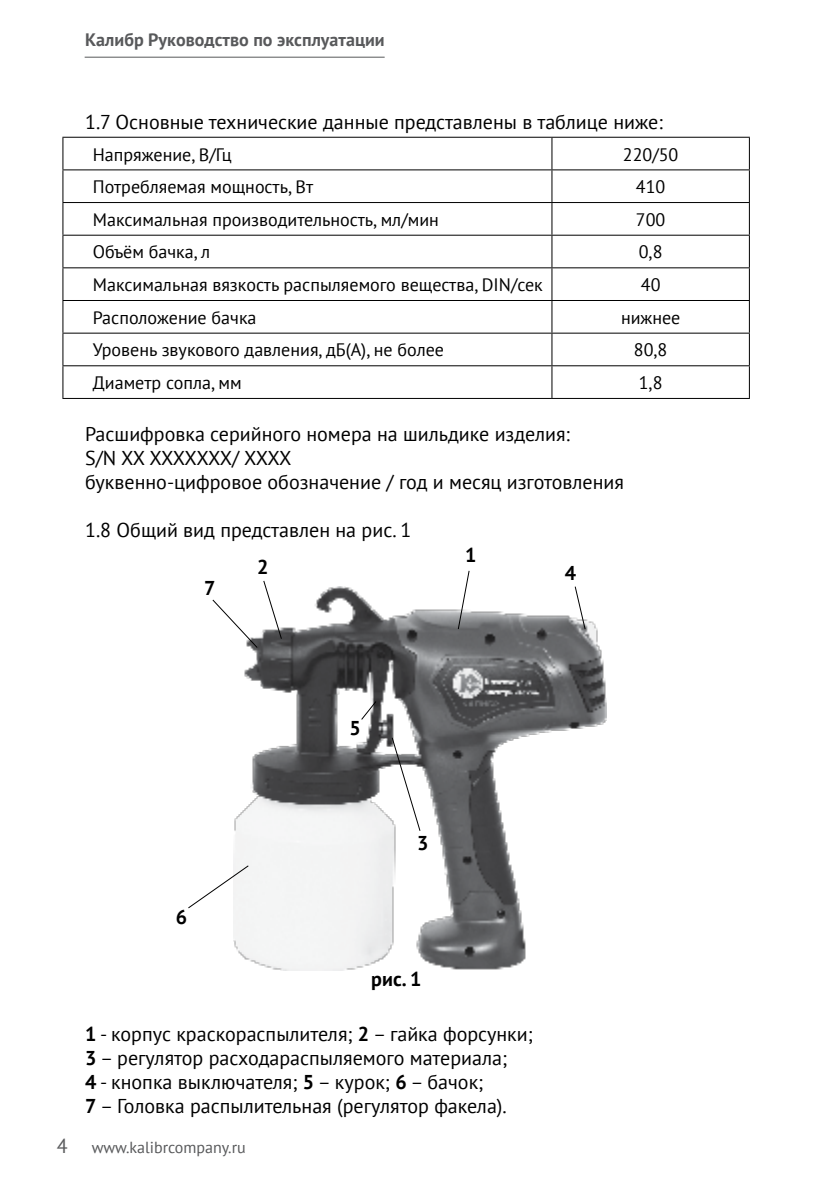
<style>
.page{position:relative;width:840px;height:1191px;background:#fff}
.page>*{position:absolute;margin:0;border:0;box-sizing:border-box;transform-origin:0 0}
.t1{font:20px/24px "PT Sans";color:#000}
.t2{font:700 20px "PT Sans";color:#000}
.t3{font:18px "PT Sans";color:#000}
.t4{font:700 18px "PT Sans";color:#58595b}
.t5{font:16px "PT Sans";color:#58595b}
.s1{font-weight:700}
.s2{font-size:20px}
</style>
<div class="page">
<hr style="left:85px;top:57px;width:299px;height:1px;background:#58595b">
<hr style="left:62px;top:137px;width:489px;height:1px;background:#000">
<hr style="left:62px;top:138px;width:1px;height:31px;background:#000">
<hr style="left:551px;top:137px;width:198px;height:1px;background:#000">
<hr style="left:551px;top:138px;width:1px;height:31px;background:#000">
<hr style="left:748px;top:138px;width:1px;height:31px;background:#000">
<hr style="left:62px;top:169px;width:489px;height:1px;background:#000">
<hr style="left:62px;top:170px;width:1px;height:32px;background:#000">
<hr style="left:551px;top:169px;width:198px;height:1px;background:#000">
<hr style="left:551px;top:170px;width:1px;height:32px;background:#000">
<hr style="left:748px;top:170px;width:1px;height:32px;background:#000">
<hr style="left:62px;top:202px;width:489px;height:1px;background:#000">
<hr style="left:62px;top:203px;width:1px;height:32px;background:#000">
<hr style="left:551px;top:202px;width:198px;height:1px;background:#000">
<hr style="left:551px;top:203px;width:1px;height:32px;background:#000">
<hr style="left:748px;top:203px;width:1px;height:32px;background:#000">
<hr style="left:62px;top:235px;width:489px;height:1px;background:#000">
<hr style="left:62px;top:236px;width:1px;height:31px;background:#000">
<hr style="left:551px;top:235px;width:198px;height:1px;background:#000">
<hr style="left:551px;top:236px;width:1px;height:31px;background:#000">
<hr style="left:748px;top:236px;width:1px;height:31px;background:#000">
<hr style="left:62px;top:267px;width:489px;height:1px;background:#000">
<hr style="left:62px;top:268px;width:1px;height:32px;background:#000">
<hr style="left:551px;top:267px;width:198px;height:1px;background:#000">
<hr style="left:551px;top:268px;width:1px;height:32px;background:#000">
<hr style="left:748px;top:268px;width:1px;height:32px;background:#000">
<hr style="left:62px;top:300px;width:489px;height:1px;background:#000">
<hr style="left:62px;top:301px;width:1px;height:32px;background:#000">
<hr style="left:551px;top:300px;width:198px;height:1px;background:#000">
<hr style="left:551px;top:301px;width:1px;height:32px;background:#000">
<hr style="left:748px;top:301px;width:1px;height:32px;background:#000">
<hr style="left:62px;top:333px;width:489px;height:1px;background:#000">
<hr style="left:62px;top:334px;width:1px;height:31px;background:#000">
<hr style="left:551px;top:333px;width:198px;height:1px;background:#000">
<hr style="left:551px;top:334px;width:1px;height:31px;background:#000">
<hr style="left:748px;top:334px;width:1px;height:31px;background:#000">
<hr style="left:62px;top:365px;width:489px;height:1px;background:#000">
<hr style="left:62px;top:366px;width:1px;height:32px;background:#000">
<hr style="left:551px;top:365px;width:198px;height:1px;background:#000">
<hr style="left:551px;top:366px;width:1px;height:32px;background:#000">
<hr style="left:748px;top:366px;width:1px;height:32px;background:#000">
<hr style="left:62px;top:398px;width:489px;height:1px;background:#000">
<hr style="left:551px;top:398px;width:198px;height:1px;background:#000">
<img style="left:233px;top:586px;width:373px;height:384px">
<svg style="left:212px;top:580px;width:70px;height:69px"></svg>
<svg style="left:457px;top:570px;width:13px;height:60px"></svg>
<svg style="left:573px;top:586px;width:13px;height:44px"></svg>
<svg style="left:188px;top:864px;width:61px;height:45px"></svg>
<svg style="left:360px;top:700px;width:17px;height:21px"></svg>
<svg style="left:391px;top:736px;width:30px;height:96px"></svg>
<p class="t4" style="left:85px;top:28px;width:301px">Калибр Руководство по эксплуатации</p>
<p class="t1" style="left:85px;top:109px;width:578px">1.7 Основные технические данные представлены в таблице ниже:</p>
<p class="t3" style="left:93px;top:143px;width:140px">Напряжение, В/Гц</p>
<p class="t3" style="left:622px;top:143px;width:57px">220/50</p>
<p class="t3" style="left:93px;top:175px;width:222px">Потребляемая мощность, Вт</p>
<p class="t3" style="left:635px;top:175px;width:31px">410</p>
<p class="t3" style="left:93px;top:208px;width:347px">Максимальная производительность, мл/мин</p>
<p class="t3" style="left:635px;top:208px;width:31px">700</p>
<p class="t3" style="left:93px;top:240px;width:119px">Объём бачка, л</p>
<p class="t3" style="left:638px;top:240px;width:25px">0,8</p>
<p class="t3" style="left:93px;top:273px;width:451px">Максимальная вязкость распыляемого вещества, DIN/сек</p>
<p class="t3" style="left:640px;top:273px;width:21px">40</p>
<p class="t3" style="left:93px;top:306px;width:165px">Расположение бачка</p>
<p class="t3" style="left:620px;top:306px;width:61px">нижнее</p>
<p class="t3" style="left:93px;top:338px;width:352px">Уровень звукового давления, дБ(А), не более</p>
<p class="t3" style="left:633px;top:338px;width:35px">80,8</p>
<p class="t3" style="left:93px;top:371px;width:150px">Диаметр сопла, мм</p>
<p class="t3" style="left:638px;top:371px;width:25px">1,8</p>
<p class="t1" style="left:85px;top:421px;width:540px">Расшифровка серийного номера на шильдике изделия:<br>S/N XX XXXXXXX/ XXXX<br>буквенно-цифровое обозначение / год и месяц изготовления</p>
<p class="t1" style="left:85px;top:517px;width:327px">1.8 Общий вид представлен на рис. 1</p>
<p class="t2" style="left:204px;top:575px;width:13px">7</p>
<p class="t2" style="left:257px;top:554px;width:13px">2</p>
<p class="t2" style="left:465px;top:542px;width:13px">1</p>
<p class="t2" style="left:564px;top:560px;width:13px">4</p>
<p class="t2" style="left:176px;top:903px;width:13px">6</p>
<p class="t2" style="left:349px;top:715px;width:13px">5</p>
<p class="t2" style="left:417px;top:830px;width:13px">3</p>
<p class="t2" style="left:371px;top:966px;width:52px">рис. 1</p>
<p class="t1" style="left:85px;top:1021px;width:449px"><span class="s1">1</span> - корпус краскораспылителя; <span class="s1">2</span> – гайка форсунки; <span class="s1">3</span> – регулятор расходараспыляемого материала;<br><span class="s1">4</span> - кнопка выключателя; <span class="s1">5</span> – курок; <span class="s1">6</span> – бачок;<br><span class="s1">7</span> – Головка распылительная (регулятор факела).</p>
<p class="t5" style="left:57px;top:1137px;width:190px"><span class="s2">4</span> www.kalibrcompany.ru</p>
</div>
